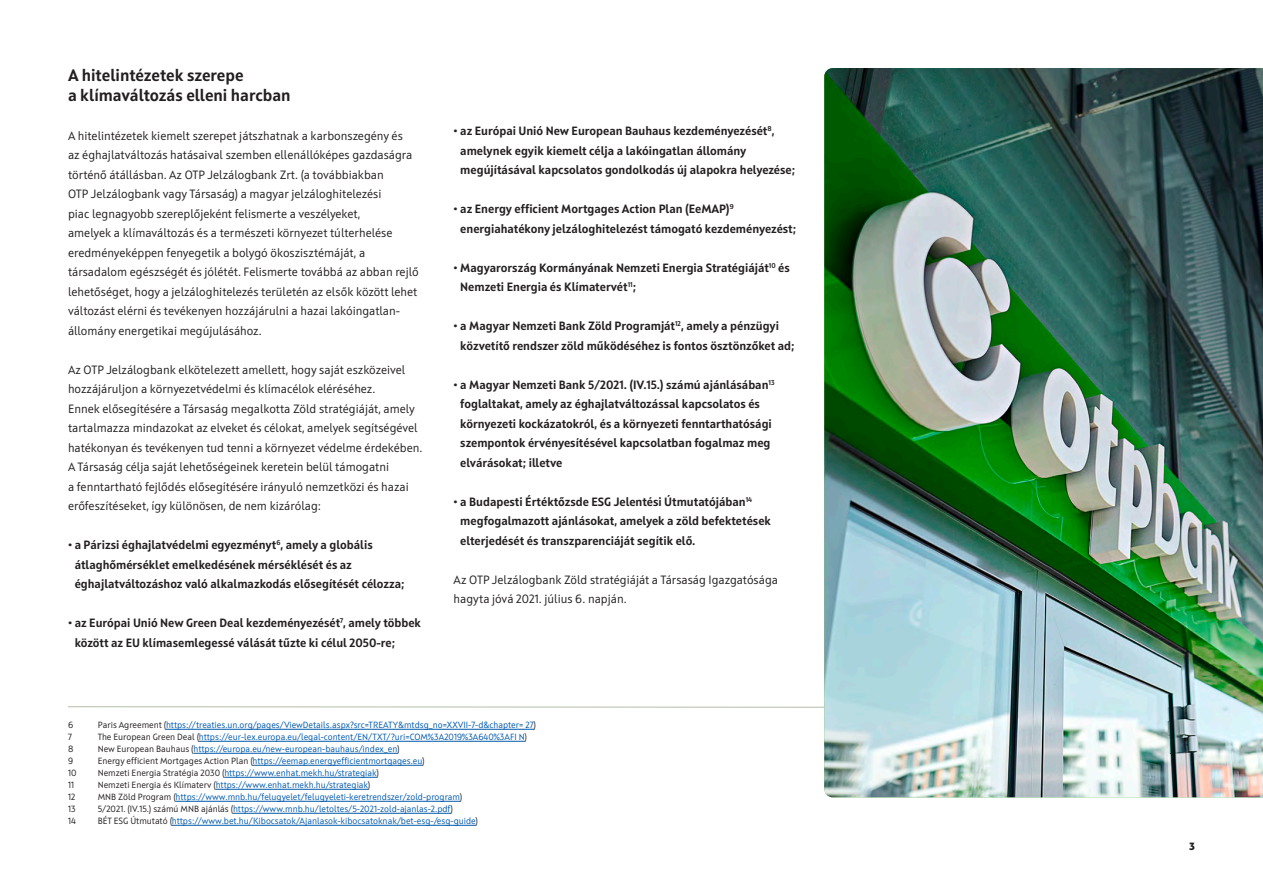
<style>
.page{position:relative;width:1263px;height:893px;background:#fff}
.page>*{position:absolute;margin:0;border:0;box-sizing:border-box;transform-origin:0 0}
.t1{font:700 16.5px/19.5px "Squad";color:#231f20}
.t2{font:12px/19.5px "Squad";color:#231f20}
.t3{font:700 12px/19.5px "Squad";color:#231f20}
.t4{font:800 10.5px "Squad";color:#231f20}
.t5{font:9px "Squad";color:#015aaa}
.t6{font:9px "Squad";color:#231f20}
.s1{color:#231f20}
</style>
<div class="page">
<svg style="left:68px;top:706px;width:756px;height:2px;background:#d8ddd3"></svg>
<hr style="left:166px;top:729px;width:368px;height:1px;background:#015aaa">
<hr style="left:199px;top:741px;width:326px;height:1px;background:#015aaa">
<hr style="left:193px;top:753px;width:204px;height:1px;background:#015aaa">
<hr style="left:253px;top:765px;width:170px;height:1px;background:#015aaa">
<hr style="left:224px;top:777px;width:153px;height:1px;background:#015aaa">
<hr style="left:216px;top:789px;width:152px;height:1px;background:#015aaa">
<hr style="left:176px;top:801px;width:284px;height:1px;background:#015aaa">
<hr style="left:233px;top:813px;width:218px;height:1px;background:#015aaa">
<hr style="left:172px;top:825px;width:304px;height:1px;background:#015aaa">
<img style="left:824px;top:68px;width:439px;height:729px">
<h1 class="t1" style="left:68px;top:65px;width:224px">A hitelintézetek szerepe<br>a klímaváltozás elleni harcban</h1>
<p class="t2" style="left:68px;top:126px;width:352px">A hitelintézetek kiemelt szerepet játszhatnak a karbonszegény és<br>az éghajlatváltozás hatásaival szemben ellenállóképes gazdaságra történő átállásban. Az OTP Jelzálogbank Zrt. (a továbbiakban<br>OTP Jelzálogbank vagy Társaság) a magyar jelzáloghitelezési<br>piac legnagyobb szereplőjeként felismerte a veszélyeket,<br>amelyek a klímaváltozás és a természeti környezet túlterhelése eredményeképpen fenyegetik a bolygó ökoszisztémáját, a társadalom egészségét és jólétét. Felismerte továbbá az abban rejlő lehetőséget, hogy a jelzáloghitelezés területén az elsők között lehet változást elérni és tevékenyen hozzájárulni a hazai lakóingatlan&shy;állomány energetikai megújulásához.</p>
<p class="t2" style="left:68px;top:360px;width:356px">Az OTP Jelzálogbank elkötelezett amellett, hogy saját eszközeivel hozzájáruljon a környezetvédelmi és klímacélok eléréséhez.<br>Ennek elősegítésére a Társaság megalkotta Zöld stratégiáját, amely tartalmazza mindazokat az elveket és célokat, amelyek segítségével hatékonyan és tevékenyen tud tenni a környezet védelme érdekében.<br>A Társaság célja saját lehetőségeinek keretein belül támogatni<br>a fenntartható fejlődés elősegítésére irányuló nemzetközi és hazai erőfeszítéseket, így különösen, de nem kizárólag:</p>
<p class="t3" style="left:75px;top:535px;width:331px;text-indent:-7px">• a Párizsi éghajlatvédelmi egyezményt<sup>6</sup>, amely a globális átlaghőmérséklet emelkedésének mérséklését és az éghajlatváltozáshoz való alkalmazkodás elősegítését célozza;</p>
<p class="t3" style="left:75px;top:613px;width:348px;text-indent:-7px">• az Európai Unió New Green Deal kezdeményezését<sup>7</sup>, amely többek között az EU klímasemlegessé válását tűzte ki célul 2050-re;</p>
<p class="t3" style="left:460px;top:121px;width:336px;text-indent:-7px">• az Európai Unió New European Bauhaus kezdeményezését<sup>8</sup>, amelynek egyik kiemelt célja a lakóingatlan állomány megújításával kapcsolatos gondolkodás új alapokra helyezése;</p>
<p class="t3" style="left:460px;top:199px;width:337px;text-indent:-7px">• az Energy efficient Mortgages Action Plan (EeMAP)<sup>9 </sup>energiahatékony jelzáloghitelezést támogató kezdeményezést;</p>
<p class="t3" style="left:460px;top:258px;width:331px;text-indent:-7px">• Magyarország Kormányának Nemzeti Energia Stratégiáját<sup>10</sup> és<br>Nemzeti Energia és Klímatervét<sup>11</sup>;</p>
<p class="t3" style="left:460px;top:316px;width:336px;text-indent:-7px">• a Magyar Nemzeti Bank Zöld Programját<sup>12</sup>, amely a pénzügyi közvetítő rendszer zöld működéséhez is fontos ösztönzőket ad;</p>
<p class="t3" style="left:460px;top:375px;width:316px;text-indent:-7px">• a Magyar Nemzeti Bank 5/2021. (IV.15.) számú ajánlásában<sup>13 </sup>foglaltakat, amely az éghajlatváltozással kapcsolatos és környezeti kockázatokról, és a környezeti fenntarthatósági szempontok érvényesítésével kapcsolatban fogalmaz meg elvárásokat; illetve</p>
<p class="t3" style="left:460px;top:492px;width:312px;text-indent:-7px">• a Budapesti Értéktőzsde ESG Jelentési Útmutatójában<sup>14 </sup>megfogalmazott ajánlásokat, amelyek a zöld befektetések elterjedését és transzparenciáját segítik elő.</p>
<p class="t2" style="left:454px;top:570px;width:326px">Az OTP Jelzálogbank Zöld stratégiáját a Társaság Igazgatósága hagyta jóvá 2021. július 6. napján.</p>
<p class="t6" style="left:68px;top:720px;width:7px">6</p>
<p class="t5" style="left:98px;top:720px;width:440px"><span class="s1">Paris Agreement (</span>https://treaties.un.org/pages/ViewDetails.aspx?src=TREATY&amp;mtdsg_no=XXVII-7-d&amp;chapter= 27<span class="s1">)</span></p>
<p class="t6" style="left:68px;top:732px;width:5px">7</p>
<p class="t5" style="left:98px;top:732px;width:431px"><span class="s1">The European Green Deal (</span>https://eur-lex.europa.eu/legal-content/EN/TXT/?uri=COM%3A2019%3A640%3AFI N<span class="s1">)</span></p>
<p class="t6" style="left:68px;top:744px;width:7px">8</p>
<p class="t5" style="left:98px;top:744px;width:303px"><span class="s1">New European Bauhaus (</span>https://europa.eu/new-european-bauhaus/index_en<span class="s1">)</span></p>
<p class="t6" style="left:68px;top:756px;width:7px">9</p>
<p class="t5" style="left:98px;top:756px;width:328px"><span class="s1">Energy efficient Mortgages Action Plan (</span>https://eemap.energyefficientmortgages.eu<span class="s1">)</span></p>
<p class="t6" style="left:68px;top:768px;width:10px">10</p>
<p class="t5" style="left:98px;top:768px;width:283px"><span class="s1">Nemzeti Energia Stratégia 2030 (</span>https://www.enhat.mekh.hu/strategiak<span class="s1">)</span></p>
<p class="t6" style="left:68px;top:780px;width:8px">11</p>
<p class="t5" style="left:98px;top:780px;width:274px"><span class="s1">Nemzeti Energia és Klímaterv (</span>https://www.enhat.mekh.hu/strategiak<span class="s1">)</span></p>
<p class="t6" style="left:68px;top:792px;width:9px">12</p>
<p class="t5" style="left:98px;top:792px;width:366px"><span class="s1">MNB Zöld Program (</span>https://www.mnb.hu/felugyelet/felugyeleti-keretrendszer/zold-program<span class="s1">)</span></p>
<p class="t6" style="left:68px;top:804px;width:9px">13</p>
<p class="t5" style="left:98px;top:804px;width:357px"><span class="s1">5/2021. (IV.15.) számú MNB ajánlás (</span>https://www.mnb.hu/letoltes/5-2021-zold-ajanlas-2.pdf<span class="s1">)</span></p>
<p class="t6" style="left:68px;top:816px;width:9px">14</p>
<p class="t5" style="left:98px;top:816px;width:382px"><span class="s1">BÉT ESG Útmutató (</span>https://www.bet.hu/Kibocsatok/Ajanlasok-kibocsatoknak/bet-esg-/esg-guide<span class="s1">)</span></p>
<p class="t4" style="left:1189px;top:839px;width:7px">3</p>
</div>
